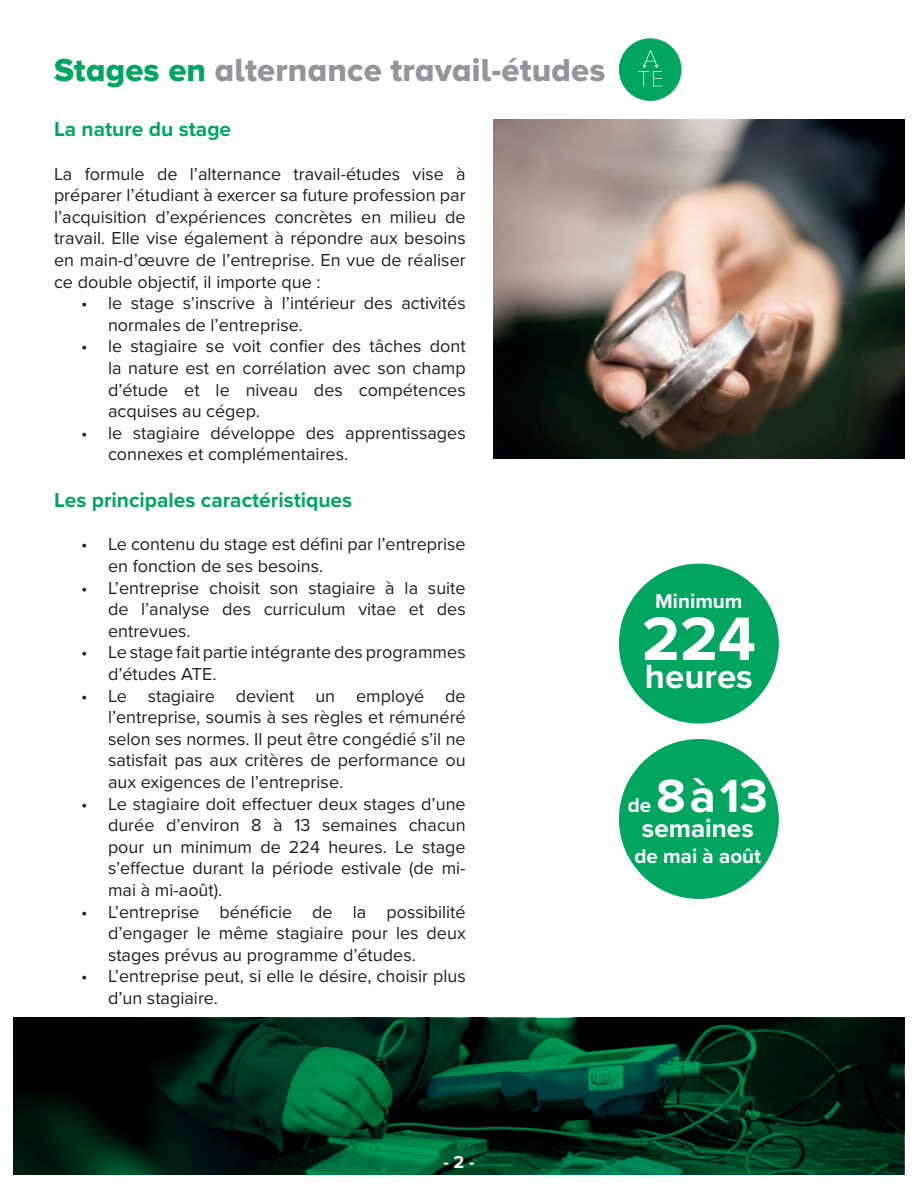
<style>
.page{position:relative;width:918px;height:1188px;background:#fff}
.page>*{position:absolute;margin:0;border:0;box-sizing:border-box;transform-origin:0 0}
.t1{font:700 63.45px "Proxima Nova";color:#fff}
.t2{font:700 48.3px "Proxima Nova";color:#fff}
.t3{font:700 34.8px "Proxima Nova";color:#fff}
.t4{font:33px "Proxima Nova A Extrabld";letter-spacing:.005em;color:#939598}
.t5{font:700 26.1px "Proxima Nova";color:#fff}
.t6{font:700 21px "Proxima Nova";color:#00a65f}
.t7{font:700 20.7px "Proxima Nova";color:#fff}
.t8{font:18px/21.6px "Proxima Nova";color:#231f20;text-align:justify}
.t9{font:700 18px "Proxima Nova A";color:#fff}
.s1{color:#00a65f}
</style>
<div class="page">
<img style="left:493px;top:120px;width:411px;height:339px">
<div style="left:619px;top:739px;width:160px;height:160px;background:#00a65f;border-radius:50%"></div>
<div style="left:619px;top:564px;width:160px;height:160px;background:#00a65f;border-radius:50%"></div>
<svg style="left:14px;top:1018px;width:890px;height:156px;background:#002c1a"></svg>
<div style="left:619px;top:38px;width:63px;height:63px;background:#00a65f;border-radius:50%"></div>
<svg style="left:638px;top:50px;width:24px;height:36px"></svg>
<h3 class="t4" style="left:54px;top:51px;width:553px"><span class="s1">Stages en</span> alternance travail-études</h3>
<p class="t6" style="left:54px;top:114px;width:179px">La nature du stage</p>
<p class="t8" style="left:54px;top:162px;width:413px">La formule de l’alternance travail-études vise à préparer l’étudiant à exercer sa future profession par l’acquisition d’expériences concrètes en milieu de travail. Elle vise également à répondre aux besoins en main-d’œuvre de l’entreprise. En vue de réaliser ce double objectif, il importe que :</p>
<p class="t8" style="left:108px;top:292px;width:359px;text-indent:-27px">• le stage s’inscrive à l’intérieur des activités normales de l’entreprise.</p>
<p class="t8" style="left:108px;top:335px;width:359px;text-indent:-27px">• le stagiaire se voit confier des tâches dont la nature est en corrélation avec son champ d’étude et le niveau des compétences acquises au cégep.</p>
<p class="t8" style="left:108px;top:421px;width:359px;text-indent:-27px">• le stagiaire développe des apprentissages connexes et complémentaires.</p>
<p class="t6" style="left:54px;top:485px;width:300px">Les principales caractéristiques</p>
<p class="t8" style="left:108px;top:533px;width:359px;text-indent:-27px">• Le contenu du stage est défini par l’entreprise en fonction de ses besoins.</p>
<p class="t8" style="left:108px;top:576px;width:359px;text-indent:-27px">• L’entreprise choisit son stagiaire à la suite de l’analyse des curriculum vitae et des entrevues.</p>
<p class="t8" style="left:108px;top:641px;width:359px;text-indent:-27px">• Le stage fait partie intégrante des programmes d’études ATE.</p>
<p class="t8" style="left:108px;top:684px;width:359px;text-indent:-27px">• Le stagiaire devient un employé de l’entreprise, soumis à ses règles et rémunéré selon ses normes. Il peut être congédié s’il ne satisfait pas aux critères de performance ou aux exigences de l’entreprise.</p>
<p class="t8" style="left:108px;top:792px;width:359px;text-indent:-27px">• Le stagiaire doit effectuer deux stages d’une durée d’environ 8 à 13 semaines chacun pour un minimum de 224 heures. Le stage s’effectue durant la période estivale (de mi&shy;mai à mi-août).</p>
<p class="t8" style="left:108px;top:900px;width:359px;text-indent:-27px">• L’entreprise bénéficie de la possibilité d’engager le même stagiaire pour les deux stages prévus au programme d’études.</p>
<p class="t8" style="left:108px;top:965px;width:359px;text-indent:-27px">• L’entreprise peut, si elle le désire, choisir plus d’un stagiaire.</p>
<p class="t7" style="left:655px;top:585px;width:89px">Minimum</p>
<h1 class="t1" style="left:642px;top:591px;width:116px">224</h1>
<h3 class="t3" style="left:645px;top:650px;width:109px">heures</h3>
<h2 class="t2" style="left:657px;top:760px;width:113px">8à13</h2>
<h3 class="t5" style="left:642px;top:809px;width:113px">semaines</h3>
<p class="t7" style="left:634px;top:841px;width:128px">de mai à août</p>
<p class="t7" style="left:628px;top:789px;width:25px">de</p>
<p class="t9" style="left:444px;top:1151px;width:32px">- 2 -</p>
</div>
